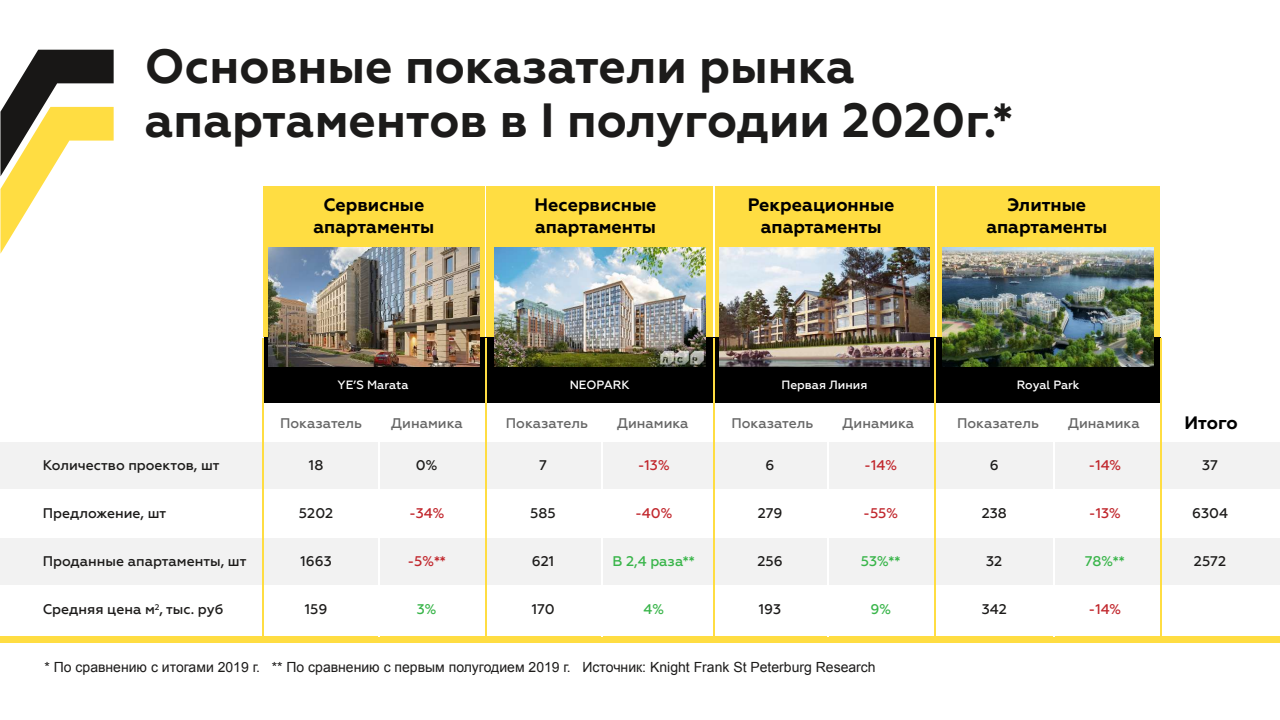
<style>
.page{position:relative;width:1280px;height:720px;background:#fff}
.page>*{position:absolute;margin:0;border:0;box-sizing:border-box;transform-origin:0 0}
.t1{font:700 48px/54px "Geometria";color:#1c1b1a}
.t2{font:700 18px/21.6px "Geometria";color:#000;text-align:center}
.t3{font:500 14px "Geometria";color:#1c1b1a}
.t4{font:14px "Arial";color:#1c1b1a}
.t5{font:500 14px "Geometria";color:#666}
.t6{font:500 14px "Geometria";color:#c1272d}
.t7{font:500 14px "Geometria";color:#39b54a}
.t8{font:500 12px "Geometria";color:#fff}
</style>
<div class="page">
<div style="left:264px;top:186px;width:221px;height:151px;background:#ffdd42"></div>
<div style="left:0;top:538px;width:1280px;height:46px;background:#f2f2f2"></div>
<div style="left:0;top:442px;width:1280px;height:46px;background:#f2f2f2"></div>
<div style="left:264px;top:337px;width:896px;height:66px;background:#000"></div>
<div style="left:0;top:637px;width:1280px;height:6px;background:#ffdd42"></div>
<svg style="left:0;top:50px;width:114px;height:204px"></svg>
<hr style="left:485px;top:338px;width:2px;height:299px;background:#ffdd42">
<hr style="left:262px;top:338px;width:2px;height:299px;background:#ffdd42">
<hr style="left:378px;top:404px;width:2px;height:233px;background:#fff">
<hr style="left:601px;top:404px;width:1px;height:233px;background:#fff">
<hr style="left:827px;top:404px;width:2px;height:233px;background:#fff">
<hr style="left:1053px;top:404px;width:2px;height:233px;background:#fff">
<hr style="left:713px;top:338px;width:2px;height:299px;background:#ffdd42">
<hr style="left:934px;top:338px;width:2px;height:299px;background:#ffdd42">
<hr style="left:1160px;top:338px;width:2px;height:299px;background:#ffdd42">
<div style="left:487px;top:186px;width:226px;height:151px;background:#ffdd42"></div>
<div style="left:715px;top:186px;width:219px;height:151px;background:#ffdd42"></div>
<div style="left:938px;top:186px;width:222px;height:151px;background:#ffdd42"></div>
<img style="left:269px;top:248px;width:211px;height:118px">
<img style="left:495px;top:248px;width:211px;height:118px">
<img style="left:719px;top:248px;width:211px;height:118px">
<img style="left:943px;top:248px;width:211px;height:118px">
<h1 class="t1" style="left:145px;top:40px;width:870px">Основные показатели рынка апартаментов в I полугодии 2020г.*</h1>
<p class="t2" style="left:313px;top:194px;width:122px">Сервисные апартаменты</p>
<p class="t2" style="left:535px;top:194px;width:123px;text-align:left">Несервисные апартаменты</p>
<p class="t2" style="left:748px;top:194px;width:148px">Рекреационные апартаменты</p>
<p class="t2" style="left:986px;top:194px;width:122px">Элитные апартаменты</p>
<p class="t3" style="left:43px;top:457px;width:178px">Количество проектов, шт</p>
<p class="t3" style="left:43px;top:505px;width:125px">Предложение, шт</p>
<p class="t3" style="left:43px;top:553px;width:205px">Проданные апартаменты, шт</p>
<p class="t3" style="left:43px;top:601px;width:182px">Средняя цена м<sup>2</sup>, тыс. руб</p>
<p class="t8" style="left:338px;top:378px;width:72px">YE’S Marata</p>
<p class="t8" style="left:570px;top:378px;width:62px">NEOPARK</p>
<p class="t8" style="left:782px;top:378px;width:88px">Первая Линия</p>
<p class="t8" style="left:1017px;top:378px;width:65px">Royal Park</p>
<p class="t5" style="left:280px;top:415px;width:84px">Показатель</p>
<p class="t5" style="left:391px;top:415px;width:73px">Динамика</p>
<p class="t3" style="left:309px;top:457px;width:16px">18</p>
<p class="t3" style="left:299px;top:505px;width:36px">5202</p>
<p class="t3" style="left:301px;top:553px;width:33px">1663</p>
<p class="t3" style="left:305px;top:601px;width:24px">159</p>
<p class="t3" style="left:416px;top:457px;width:23px">0%</p>
<p class="t6" style="left:409px;top:505px;width:37px">-34%</p>
<p class="t6" style="left:407px;top:553px;width:40px">-5%**</p>
<p class="t7" style="left:417px;top:601px;width:21px">3%</p>
<p class="t5" style="left:506px;top:415px;width:84px">Показатель</p>
<p class="t5" style="left:617px;top:415px;width:73px">Динамика</p>
<p class="t5" style="left:731px;top:415px;width:84px">Показатель</p>
<p class="t5" style="left:843px;top:415px;width:73px">Динамика</p>
<p class="t5" style="left:957px;top:415px;width:84px">Показатель</p>
<p class="t5" style="left:1068px;top:415px;width:73px">Динамика</p>
<p class="t2" style="left:1184px;top:412px;width:55px">Итого</p>
<p class="t3" style="left:539px;top:457px;width:9px">7</p>
<p class="t3" style="left:530px;top:505px;width:27px">585</p>
<p class="t3" style="left:532px;top:553px;width:24px">621</p>
<p class="t3" style="left:532px;top:601px;width:24px">170</p>
<p class="t6" style="left:638px;top:457px;width:33px">-13%</p>
<p class="t6" style="left:635px;top:505px;width:39px">-40%</p>
<p class="t7" style="left:612px;top:553px;width:84px">В 2,4 раза**</p>
<p class="t7" style="left:643px;top:601px;width:22px">4%</p>
<p class="t3" style="left:766px;top:457px;width:10px">6</p>
<p class="t3" style="left:758px;top:505px;width:26px">279</p>
<p class="t3" style="left:757px;top:553px;width:27px">256</p>
<p class="t3" style="left:759px;top:601px;width:24px">193</p>
<p class="t6" style="left:864px;top:457px;width:34px">-14%</p>
<p class="t6" style="left:863px;top:505px;width:36px">-55%</p>
<p class="t7" style="left:861px;top:553px;width:41px">53%**</p>
<p class="t7" style="left:870px;top:601px;width:22px">9%</p>
<p class="t3" style="left:990px;top:457px;width:10px">6</p>
<p class="t3" style="left:982px;top:505px;width:27px">238</p>
<p class="t3" style="left:986px;top:553px;width:18px">32</p>
<p class="t3" style="left:982px;top:601px;width:27px">342</p>
<p class="t6" style="left:1088px;top:457px;width:34px">-14%</p>
<p class="t6" style="left:1089px;top:505px;width:33px">-13%</p>
<p class="t7" style="left:1085px;top:553px;width:41px">78%**</p>
<p class="t6" style="left:1088px;top:601px;width:34px">-14%</p>
<p class="t3" style="left:1202px;top:457px;width:17px">37</p>
<p class="t3" style="left:1192px;top:505px;width:37px">6304</p>
<p class="t3" style="left:1194px;top:553px;width:34px">2572</p>
<p class="t4" style="left:45px;top:658px;width:833px">* По сравнению с итогами 2019 г. ** По сравнению с первым полугодием 2019 г. Источник: Knight Frank St Peterburg Research</p>
</div>
